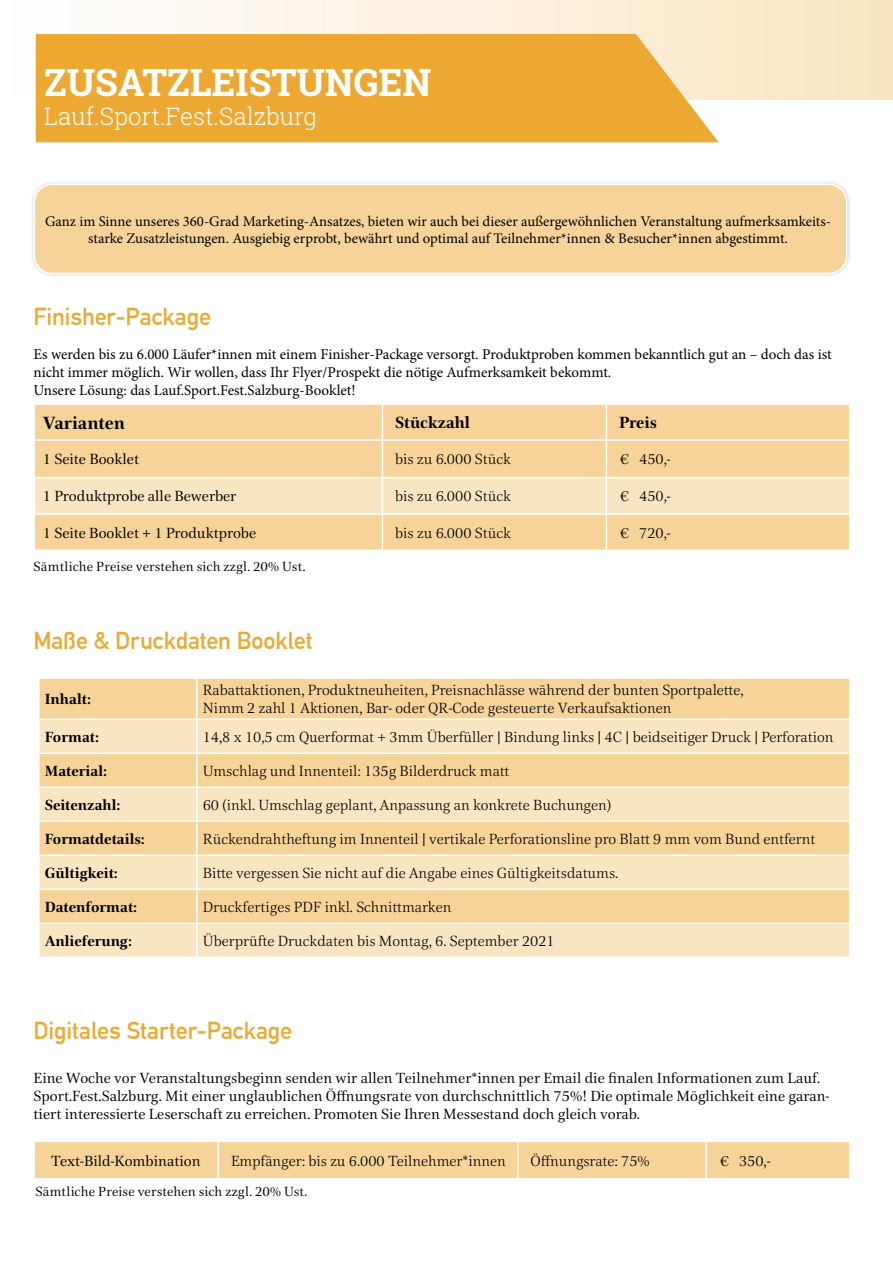
<style>
.page{position:relative;width:893px;height:1263px;background:#fff}
.page>*{position:absolute;margin:0;border:0;box-sizing:border-box;transform-origin:0 0}
.t1{font:700 37.5px "Roboto Slab";color:#fff}
.t2{font:700 24px "DIN Alternate";letter-spacing:-.005em;color:#eda832}
.t3{font:300 24px "Roboto Slab";color:#fff}
.t4{font:700 18px "Civita";color:#000}
.t5{font:700 16.5px "Civita";color:#000}
.t6{font:300 15px/18px "Civita";color:#000}
.t7{font:15px/18px "Civita";color:#000}
.t8{font:15px/18px "Minion Pro";color:#000}
.t9{font:700 15px "Civita";color:#000}
.t10{font:14.7px/17.7px "Minion Pro";color:#000;text-align:center}
.t11{font:13.5px "Civita";letter-spacing:.005em;color:#000}
</style>
<div class="page">
<div style="left:29px;top:179px;width:823px;height:100px;background:#f8f8f8"></div>
<div style="left:34px;top:184px;width:813px;height:89px;background:#f6d398;border-radius:18px"></div>
<div style="left:34px;top:184px;width:813px;height:90px;border:2px solid #fff;border-radius:18px"></div>
<div style="left:0;top:0;width:893px;height:99px;background:linear-gradient(to right,#fff,#f9e5c3)"></div>
<svg style="left:36px;top:31px;width:683px;height:111px;background:#eeae40"></svg>
<div style="left:35px;top:405px;width:814px;height:144px;background:#f6d398"></div>
<div style="left:35px;top:478px;width:814px;height:35px;background:#fae5c2"></div>
<hr style="left:34px;top:439px;width:348px;height:2px;background:#fff">
<hr style="left:382px;top:405px;width:1px;height:34px;background:#fff">
<hr style="left:606px;top:405px;width:1px;height:34px;background:#fff">
<hr style="left:382px;top:439px;width:224px;height:2px;background:#fff">
<hr style="left:382px;top:441px;width:1px;height:36px;background:#fff">
<hr style="left:606px;top:439px;width:244px;height:2px;background:#fff">
<hr style="left:606px;top:441px;width:1px;height:36px;background:#fff">
<hr style="left:34px;top:477px;width:348px;height:1px;background:#fff">
<hr style="left:382px;top:477px;width:224px;height:1px;background:#fff">
<hr style="left:382px;top:478px;width:1px;height:35px;background:#fff">
<hr style="left:606px;top:477px;width:244px;height:1px;background:#fff">
<hr style="left:606px;top:478px;width:1px;height:35px;background:#fff">
<hr style="left:34px;top:513px;width:348px;height:2px;background:#fff">
<hr style="left:382px;top:513px;width:224px;height:2px;background:#fff">
<hr style="left:382px;top:515px;width:1px;height:34px;background:#fff">
<hr style="left:606px;top:513px;width:244px;height:2px;background:#fff">
<hr style="left:606px;top:515px;width:1px;height:34px;background:#fff">
<div style="left:35px;top:1142px;width:814px;height:36px;background:#f6d398"></div>
<hr style="left:218px;top:1142px;width:1px;height:36px;background:#fff">
<hr style="left:517px;top:1142px;width:1px;height:36px;background:#fff">
<hr style="left:705px;top:1142px;width:2px;height:36px;background:#fff">
<div style="left:40px;top:679px;width:809px;height:39px;background:#f6d398"></div>
<svg style="left:40px;top:720px;width:809px;height:236px;background:#f8ddb0"></svg>
<hr style="left:196px;top:679px;width:2px;height:39px;background:#fff">
<hr style="left:196px;top:720px;width:2px;height:32px;background:#fff">
<hr style="left:38px;top:752px;width:159px;height:2px;background:#fff">
<hr style="left:197px;top:752px;width:653px;height:2px;background:#fff">
<hr style="left:196px;top:754px;width:2px;height:32px;background:#fff">
<hr style="left:38px;top:786px;width:159px;height:2px;background:#fff">
<hr style="left:197px;top:786px;width:653px;height:2px;background:#fff">
<hr style="left:196px;top:788px;width:2px;height:32px;background:#fff">
<hr style="left:38px;top:820px;width:159px;height:2px;background:#fff">
<hr style="left:197px;top:820px;width:653px;height:2px;background:#fff">
<hr style="left:196px;top:822px;width:2px;height:32px;background:#fff">
<hr style="left:38px;top:854px;width:159px;height:2px;background:#fff">
<hr style="left:197px;top:854px;width:653px;height:2px;background:#fff">
<hr style="left:196px;top:856px;width:2px;height:32px;background:#fff">
<hr style="left:38px;top:888px;width:159px;height:2px;background:#fff">
<hr style="left:197px;top:888px;width:653px;height:2px;background:#fff">
<hr style="left:196px;top:890px;width:2px;height:32px;background:#fff">
<hr style="left:38px;top:922px;width:159px;height:2px;background:#fff">
<hr style="left:197px;top:922px;width:653px;height:2px;background:#fff">
<hr style="left:196px;top:924px;width:2px;height:32px;background:#fff">
<h1 class="t1" style="left:44px;top:56px;width:389px">ZUSATZLEISTUNGEN</h1>
<h2 class="t3" style="left:44px;top:99px;width:274px">Lauf.Sport.Fest.Salzburg</h2>
<p class="t10" style="left:45px;top:212px;width:788px">Ganz im Sinne unseres 360-Grad Marketing-Ansatzes, bieten wir auch bei dieser außergewöhnlichen Veranstaltung aufmerksamkeits&shy;starke Zusatzleistungen. Ausgiebig erprobt, bewährt und optimal auf Teilnehmer*innen &amp; Besucher*innen abgestimmt.</p>
<h2 class="t2" style="left:34px;top:298px;width:179px">Finisher-Package</h2>
<p class="t8" style="left:34px;top:345px;width:800px">Es werden bis zu 6.000 Läufer*innen mit einem Finisher-Package versorgt. Produktproben kommen bekanntlich gut an – doch das ist nicht immer möglich. Wir wollen, dass Ihr Flyer/Prospekt die nötige Aufmerksamkeit bekommt.<br>Unsere Lösung: das Lauf.Sport.Fest.Salzburg-Booklet!</p>
<p class="t4" style="left:43px;top:411px;width:84px">Varianten</p>
<p class="t5" style="left:395px;top:412px;width:76px">Stückzahl</p>
<p class="t5" style="left:619px;top:412px;width:39px">Preis</p>
<p class="t7" style="left:43px;top:450px;width:98px">1 Seite Booklet</p>
<p class="t6" style="left:395px;top:450px;width:117px">bis zu 6.000 Stück</p>
<p class="t6" style="left:619px;top:450px;width:53px">€ 450,-</p>
<p class="t7" style="left:43px;top:487px;width:195px">1 Produktprobe alle Bewerber</p>
<p class="t6" style="left:395px;top:487px;width:117px">bis zu 6.000 Stück</p>
<p class="t6" style="left:619px;top:487px;width:53px">€ 450,-</p>
<p class="t7" style="left:43px;top:523px;width:215px">1 Seite Booklet + 1 Produktprobe</p>
<p class="t6" style="left:395px;top:523px;width:117px">bis zu 6.000 Stück</p>
<p class="t6" style="left:619px;top:523px;width:53px">€ 720,-</p>
<p class="t11" style="left:34px;top:558px;width:273px">Sämtliche Preise verstehen sich zzgl. 20% Ust.</p>
<h2 class="t2" style="left:34px;top:623px;width:280px">Maße &amp; Druckdaten Booklet</h2>
<p class="t9" style="left:45px;top:689px;width:47px">Inhalt:</p>
<p class="t6" style="left:203px;top:681px;width:542px">Rabattaktionen, Produktneuheiten, Preisnachlässe während der bunten Sportpalette,<br>Nimm 2 zahl 1 Aktionen, Bar- oder QR-Code gesteuerte Verkaufsaktionen</p>
<p class="t9" style="left:45px;top:727px;width:56px">Format:</p>
<p class="t6" style="left:203px;top:727px;width:632px">14,8 x 10,5 cm Querformat + 3mm Überfüller | Bindung links | 4C | beidseitiger Druck | Perforation</p>
<p class="t9" style="left:45px;top:761px;width:64px">Material:</p>
<p class="t6" style="left:203px;top:761px;width:308px">Umschlag und Innenteil: 135g Bilderdruck matt</p>
<p class="t9" style="left:45px;top:795px;width:77px">Seitenzahl:</p>
<p class="t6" style="left:203px;top:795px;width:410px">60 (inkl. Umschlag geplant, Anpassung an konkrete Buchungen)</p>
<p class="t9" style="left:45px;top:829px;width:101px">Formatdetails:</p>
<p class="t6" style="left:203px;top:829px;width:614px">Rückendrahtheftung im Innenteil | vertikale Perforationsline pro Blatt 9 mm vom Bund entfernt</p>
<p class="t9" style="left:45px;top:863px;width:74px">Gültigkeit:</p>
<p class="t6" style="left:203px;top:863px;width:417px">Bitte vergessen Sie nicht auf die Angabe eines Gültigkeitsdatums.</p>
<p class="t9" style="left:45px;top:897px;width:94px">Datenformat:</p>
<p class="t6" style="left:203px;top:897px;width:250px">Druckfertiges PDF inkl. Schnittmarken</p>
<p class="t9" style="left:45px;top:931px;width:88px">Anlieferung:</p>
<p class="t6" style="left:203px;top:931px;width:354px">Überprüfte Druckdaten bis Montag, 6. September 2021</p>
<h2 class="t2" style="left:34px;top:1012px;width:260px">Digitales Starter-Package</h2>
<p class="t7" style="left:34px;top:1069px;width:797px">Eine Woche vor Veranstaltungsbeginn senden wir allen Teilnehmer*innen per Email die finalen Informationen zum Lauf.<br>Sport.Fest.Salzburg. Mit einer unglaublichen Öffnungsrate von durchschnittlich 75%! Die optimale Möglichkeit eine garan&shy;tiert interessierte Leserschaft zu erreichen. Promoten Sie Ihren Messestand doch gleich vorab.</p>
<p class="t7" style="left:51px;top:1151px;width:151px">Text-Bild-Kombination</p>
<p class="t6" style="left:231px;top:1151px;width:276px">Empfänger: bis zu 6.000 Teilnehmer*innen</p>
<p class="t6" style="left:530px;top:1151px;width:121px">Öffnungsrate: 75%</p>
<p class="t6" style="left:719px;top:1151px;width:53px">€ 350,-</p>
<p class="t11" style="left:35px;top:1182px;width:273px">Sämtliche Preise verstehen sich zzgl. 20% Ust.</p>
</div>
